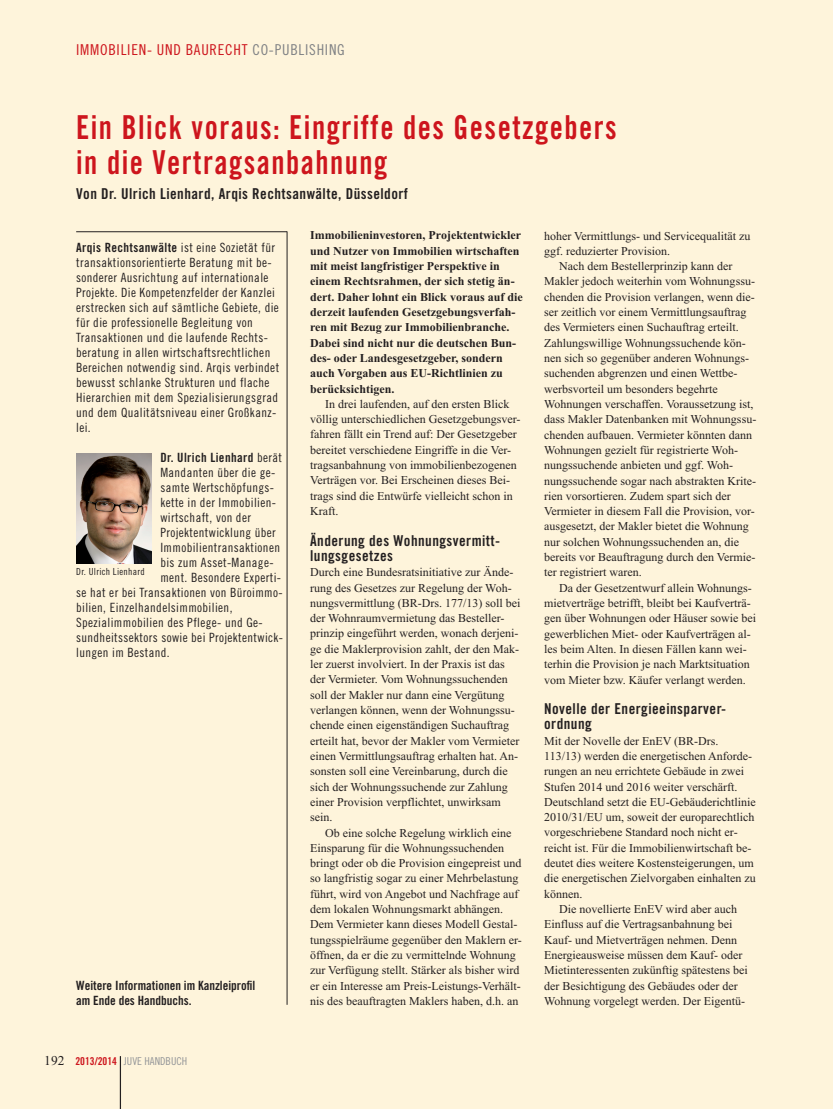
<style>
.page{position:relative;width:833px;height:1109px;background:#fff}
.page>*{position:absolute;margin:0;border:0;box-sizing:border-box;transform-origin:0 0}
.t1{font:33px/34.5px "Trade Gothic LT Std Bd Cn 20";letter-spacing:.05em;color:#cd151d;scale:.9 1}
.t2{font:15px/15.3px "Trade Gothic LT Std Bd Cn 20";letter-spacing:.03em;color:#231f20}
.t3{font:15px "Trade Gothic LT Std Cn 18";letter-spacing:.05em;color:#cd151d}
.t4{font:12.75px/15px "Trade Gothic LT Std Cn 18";letter-spacing:.03em;color:#231f20}
.t5{font:12.75px "Trade Gothic LT Std Bd Cn 20";letter-spacing:.03em;color:#231f20}
.t6{font:12.75px/15.3px "Trade Gothic LT Std Bd Cn 20";color:#231f20}
.t7{font:12px/15.3px "Juve Times New Roman";color:#231f20}
.t8{font:700 12px/15.3px "Juve Times New Roman";color:#231f20}
.t9{font:10.8px "Trade Gothic LT Std Cn 18";color:#939598}
.t10{font:9.75px "Trade Gothic LT Std Cn 18";color:#231f20}
.s1{color:#808285}
.s2{font-family:"Trade Gothic LT Std Cn 18"}
.s3{font-family:"Times";font-size:13.5px;color:#231f20}
.s4{font-family:"Trade Gothic LT Std Bd Cn 20";color:#cd151d}
</style>
<div class="page">
<hr style="left:831px;top:0;width:2px;height:1109px;background:#fef4db">
<div style="left:0;top:0;width:831px;height:1109px;background:#fef4db"></div>
<hr style="left:120px;top:1056px;width:1px;height:53px;background:#231f20">
<img style="left:76px;top:453px;width:76px;height:111px">
<hr style="left:287px;top:231px;width:1px;height:774px;background:#231f20">
<hr style="left:76px;top:231px;width:211px;height:1px;background:#231f20">
<p class="t3" style="left:76px;top:41px;width:270px">Immobilien- und Baurecht <span class="s1">co-publishing</span></p>
<h1 class="t1" style="left:76px;top:110px;width:602px">Ein Blick voraus: Eingriffe des Gesetzgebers in die Vertragsanbahnung</h1>
<p class="t2" style="left:76px;top:186px;width:333px">Von Dr. Ulrich Lienhard, Arqis Rechtsanwälte, Düsseldorf</p>
<p class="t5" style="left:76px;top:240px;width:200px">Arqis Rechtsanwälte <span class="s2">ist eine Sozietät für</span></p>
<p class="t4" style="left:76px;top:255px;width:204px">transaktionsorientierte Beratung mit be&shy;sonderer Ausrichtung auf internationale Projekte. Die Kompetenzfelder der Kanzlei erstrecken sich auf sämtliche Gebiete, die für die professionelle Begleitung von Transaktionen und die laufende Rechts&shy;beratung in allen wirtschaftsrechtlichen Bereichen notwendig sind. Arqis verbindet bewusst schlanke Strukturen und flache Hierarchien mit dem Spezialisierungsgrad und dem Qualitätsniveau einer Großkanz&shy;lei.</p>
<p class="t5" style="left:160px;top:450px;width:123px">Dr. Ulrich Lienhard <span class="s2">berät</span></p>
<p class="t4" style="left:160px;top:465px;width:116px">Mandanten über die ge-</p>
<p class="t4" style="left:160px;top:480px;width:115px">samte Wertschöpfungs-</p>
<p class="t4" style="left:160px;top:495px;width:117px">kette in der Immobilien-</p>
<p class="t4" style="left:160px;top:510px;width:92px">wirtschaft, von der</p>
<p class="t4" style="left:160px;top:525px;width:117px">Projektentwicklung über</p>
<p class="t4" style="left:160px;top:540px;width:121px">Immobilientransaktionen</p>
<p class="t4" style="left:160px;top:555px;width:115px">bis zum Asset-Manage-</p>
<p class="t4" style="left:160px;top:570px;width:122px">ment. Besondere Experti-</p>
<p class="t4" style="left:76px;top:585px;width:208px">se hat er bei Transaktionen von Büroimmo-</p>
<p class="t4" style="left:76px;top:600px;width:158px">bilien, Einzelhandelsimmobilien,</p>
<p class="t4" style="left:76px;top:615px;width:188px">Spezialimmobilien des Pflege- und Ge-</p>
<p class="t4" style="left:76px;top:630px;width:208px">sundheitssektors sowie bei Projektentwick-</p>
<p class="t4" style="left:76px;top:645px;width:95px">lungen im Bestand.</p>
<p class="t10" style="left:76px;top:566px;width:70px">Dr. Ulrich Lienhard</p>
<p class="t6" style="left:76px;top:977px;width:181px">Weitere Informationen im Kanzleiprofil am Ende des Handbuchs.</p>
<p class="t9" style="left:44px;top:1054px;width:143px"><span class="s3">192</span> <span class="s4">2013/2014</span> Juve Handbuch</p>
<p class="t8" style="left:310px;top:228px;width:214px">Immobilieninvestoren, Projektentwickler und Nutzer von Immobilien wirtschaften mit meist langfristiger Perspektive in einem Rechtsrahmen, der sich stetig än&shy;dert. Daher lohnt ein Blick voraus auf die derzeit laufenden Gesetzgebungsverfah&shy;ren mit Bezug zur Immobilienbranche.<br>Dabei sind nicht nur die deutschen Bun&shy;des- oder Landesgesetzgeber, sondern auch Vorgaben aus EU-Richtlinien zu berücksichtigen.</p>
<p class="t7" style="left:310px;top:396px;width:212px;text-indent:15px">In drei laufenden, auf den ersten Blick völlig unterschiedlichen Gesetzgebungsver&shy;fahren fällt ein Trend auf: Der Gesetzgeber bereitet verschiedene Eingriffe in die Ver&shy;tragsanbahnung von immobilienbezogenen Verträgen vor. Bei Erscheinen dieses Bei&shy;trags sind die Entwürfe vielleicht schon in Kraft.</p>
<p class="t2" style="left:310px;top:532px;width:191px">Änderung des Wohnungsvermitt&shy;lungsgesetzes</p>
<p class="t7" style="left:310px;top:564px;width:212px">Durch eine Bundesratsinitiative zur Ände&shy;rung des Gesetzes zur Regelung der Woh&shy;nungsvermittlung (BR-Drs. 177/13) soll bei der Wohnraumvermietung das Besteller&shy;prinzip eingeführt werden, wonach derjeni&shy;ge die Maklerprovision zahlt, der den Mak&shy;ler zuerst involviert. In der Praxis ist das der Vermieter. Vom Wohnungssuchenden soll der Makler nur dann eine Vergütung verlangen können, wenn der Wohnungssu&shy;chende einen eigenständigen Suchauftrag erteilt hat, bevor der Makler vom Vermieter einen Vermittlungsauftrag erhalten hat. An&shy;sonsten soll eine Vereinbarung, durch die sich der Wohnungssuchende zur Zahlung einer Provision verpflichtet, unwirksam sein.</p>
<p class="t7" style="left:310px;top:825px;width:213px;text-indent:15px">Ob eine solche Regelung wirklich eine Einsparung für die Wohnungssuchenden bringt oder ob die Provision eingepreist und so langfristig sogar zu einer Mehrbelastung führt, wird von Angebot und Nachfrage auf dem lokalen Wohnungsmarkt abhängen.<br>Dem Vermieter kann dieses Modell Gestal&shy;tungsspielräume gegenüber den Maklern er&shy;öffnen, da er die zu vermittelnde Wohnung zur Verfügung stellt. Stärker als bisher wird er ein Interesse am Preis-Leistungs-Verhält&shy;nis des beauftragten Maklers haben, d.h. an</p>
<p class="t7" style="left:544px;top:228px;width:208px">hoher Vermittlungs- und Servicequalität zu</p>
<p class="t7" style="left:544px;top:243px;width:127px">ggf. reduzierter Provision.</p>
<p class="t7" style="left:559px;top:258px;width:175px">Nach dem Bestellerprinzip kann der</p>
<p class="t7" style="left:544px;top:274px;width:212px">Makler jedoch weiterhin vom Wohnungssu-</p>
<p class="t7" style="left:544px;top:289px;width:212px">chenden die Provision verlangen, wenn die-</p>
<p class="t7" style="left:544px;top:304px;width:204px">ser zeitlich vor einem Vermittlungsauftrag</p>
<p class="t7" style="left:544px;top:320px;width:196px">des Vermieters einen Suchauftrag erteilt.</p>
<p class="t7" style="left:544px;top:335px;width:203px">Zahlungswillige Wohnungssuchende kön-</p>
<p class="t7" style="left:544px;top:350px;width:207px">nen sich so gegenüber anderen Wohnungs-</p>
<p class="t7" style="left:544px;top:366px;width:195px">suchenden abgrenzen und einen Wettbe-</p>
<p class="t7" style="left:544px;top:381px;width:175px">werbsvorteil um besonders begehrte</p>
<p class="t7" style="left:544px;top:396px;width:211px">Wohnungen verschaffen. Voraussetzung ist,</p>
<p class="t7" style="left:544px;top:412px;width:214px">dass Makler Datenbanken mit Wohnungssu-</p>
<p class="t7" style="left:544px;top:427px;width:210px">chenden aufbauen. Vermieter könnten dann</p>
<p class="t7" style="left:544px;top:442px;width:195px">Wohnungen gezielt für registrierte Woh-</p>
<p class="t7" style="left:544px;top:458px;width:191px">nungssuchende anbieten und ggf. Woh-</p>
<p class="t7" style="left:544px;top:473px;width:213px">nungssuchende sogar nach abstrakten Krite-</p>
<p class="t7" style="left:544px;top:488px;width:188px">rien vorsortieren. Zudem spart sich der</p>
<p class="t7" style="left:544px;top:503px;width:212px">Vermieter in diesem Fall die Provision, vor-</p>
<p class="t7" style="left:544px;top:519px;width:206px">ausgesetzt, der Makler bietet die Wohnung</p>
<p class="t7" style="left:544px;top:534px;width:197px">nur solchen Wohnungssuchenden an, die</p>
<p class="t7" style="left:544px;top:549px;width:213px">bereits vor Beauftragung durch den Vermie-</p>
<p class="t7" style="left:544px;top:565px;width:99px">ter registriert waren.</p>
<p class="t7" style="left:559px;top:580px;width:194px">Da der Gesetzentwurf allein Wohnungs-</p>
<p class="t7" style="left:544px;top:595px;width:208px">mietverträge betrifft, bleibt bei Kaufverträ-</p>
<p class="t7" style="left:544px;top:611px;width:214px">gen über Wohnungen oder Häuser sowie bei</p>
<p class="t7" style="left:544px;top:626px;width:208px">gewerblichen Miet- oder Kaufverträgen al-</p>
<p class="t7" style="left:544px;top:641px;width:204px">les beim Alten. In diesen Fällen kann wei-</p>
<p class="t7" style="left:544px;top:657px;width:207px">terhin die Provision je nach Marktsituation</p>
<p class="t7" style="left:544px;top:672px;width:203px">vom Mieter bzw. Käufer verlangt werden.</p>
<p class="t2" style="left:544px;top:701px;width:184px">Novelle der Energieeinsparver&shy;ordnung</p>
<p class="t7" style="left:544px;top:733px;width:176px">Mit der Novelle der EnEV (BR-Drs.</p>
<p class="t7" style="left:544px;top:748px;width:209px">113/13) werden die energetischen Anforde-</p>
<p class="t7" style="left:544px;top:763px;width:201px">rungen an neu errichtete Gebäude in zwei</p>
<p class="t7" style="left:544px;top:779px;width:195px">Stufen 2014 und 2016 weiter verschärft.</p>
<p class="t7" style="left:544px;top:794px;width:213px">Deutschland setzt die EU-Gebäuderichtlinie</p>
<p class="t7" style="left:544px;top:809px;width:212px">2010/31/EU um, soweit der europarechtlich</p>
<p class="t7" style="left:544px;top:825px;width:195px">vorgeschriebene Standard noch nicht er-</p>
<p class="t7" style="left:544px;top:840px;width:209px">reicht ist. Für die Immobilienwirtschaft be-</p>
<p class="t7" style="left:544px;top:855px;width:211px">deutet dies weitere Kostensteigerungen, um</p>
<p class="t7" style="left:544px;top:871px;width:213px">die energetischen Zielvorgaben einhalten zu</p>
<p class="t7" style="left:544px;top:886px;width:40px">können.</p>
<p class="t7" style="left:559px;top:901px;width:180px">Die novellierte EnEV wird aber auch</p>
<p class="t7" style="left:544px;top:917px;width:190px">Einfluss auf die Vertragsanbahnung bei</p>
<p class="t7" style="left:544px;top:932px;width:194px">Kauf- und Mietverträgen nehmen. Denn</p>
<p class="t7" style="left:544px;top:947px;width:200px">Energieausweise müssen dem Kauf- oder</p>
<p class="t7" style="left:544px;top:963px;width:205px">Mietinteressenten zukünftig spätestens bei</p>
<p class="t7" style="left:544px;top:978px;width:195px">der Besichtigung des Gebäudes oder der</p>
<p class="t7" style="left:544px;top:993px;width:203px">Wohnung vorgelegt werden. Der Eigentü-</p>
</div>
